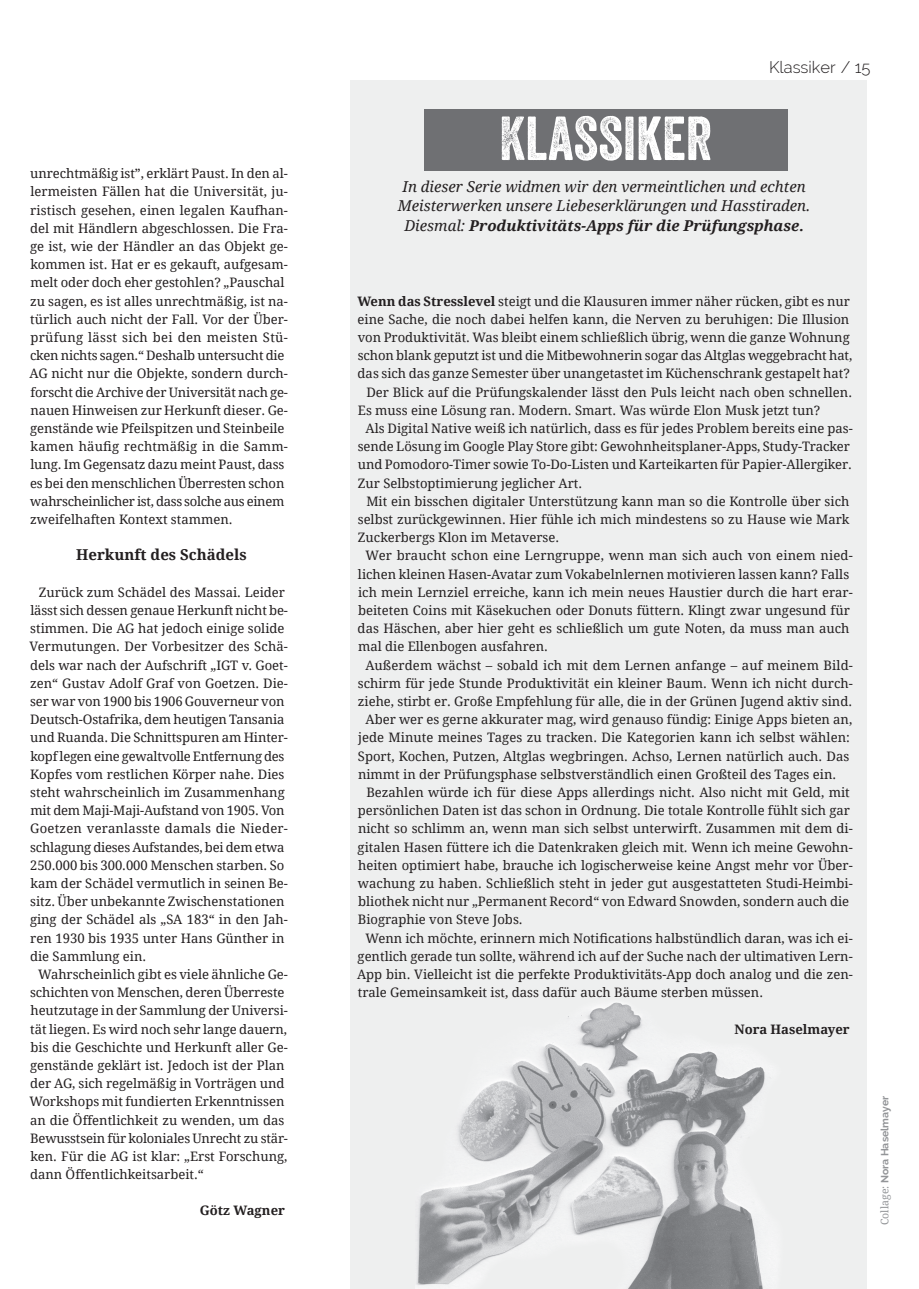
<style>
.page{position:relative;width:919px;height:1289px;background:#fff}
.page>*{position:absolute;margin:0;border:0;box-sizing:border-box;transform-origin:0 0}
.Fließtext{font:60px "Veneer Two";color:#fff}
.t1{font:300 16.5px "Raleway";color:#231f20}
.Teaser{font:italic 15px/19.5px "Droid Serif";color:#231f20;text-align:center}
.LU_ZÜ{font:700 15px "Droid Serif";color:#231f20}
.Lu_Fortsetzung{font:13.05px/18.1px "Droid Serif";color:#231f20}
.Lu_Anfang_Artikel{font:13.05px/18.1px "Droid Serif";color:#231f20}
.Lu_Fortsetzung-2{font:700 13.05px "Droid Serif";color:#231f20}
.BU{font:700 10.5px "Raleway";color:#939598}
.s1{font-weight:700}
.s2{font-family:"Droid Serif";font-weight:400}
</style>
<div class="page">
<div style="left:350px;top:80px;width:516px;height:1208px;background:#eeefef"></div>
<div style="left:424px;top:109px;width:363px;height:61px;background:#6f7073"></div>
<img style="left:417px;top:1002px;width:348px;height:286px">
<p class="Lu_Fortsetzung" style="left:29px;top:164px;width:260px">unrechtmäßig ist”, erklärt Paust. In den al&shy;lermeisten Fällen hat die Universität, ju&shy;ristisch gesehen, einen legalen Kaufhan&shy;del mit Händlern abgeschlossen. Die Fra&shy;ge ist, wie der Händler an das Objekt ge&shy;kommen ist. Hat er es gekauft, aufgesam&shy;melt oder doch eher gestohlen? „Pauschal zu sagen, es ist alles unrechtmäßig, ist na&shy;türlich auch nicht der Fall. Vor der Über&shy;prüfung lässt sich bei den meisten Stü&shy;cken nichts sagen.“ Deshalb untersucht die AG nicht nur die Objekte, sondern durch&shy;forscht die Archive der Universität nach ge&shy;nauen Hinweisen zur Herkunft dieser. Ge&shy;genstände wie Pfeilspitzen und Steinbeile kamen häufig rechtmäßig in die Samm&shy;lung. Im Gegensatz dazu meint Paust, dass es bei den menschlichen Überresten schon wahrscheinlicher ist, dass solche aus einem zweifelhaften Kontext stammen.</p>
<p class="LU_ZÜ" style="left:76px;top:544px;width:172px">Herkunft des Schädels</p>
<p class="Lu_Fortsetzung" style="left:30px;top:582px;width:260px;text-indent:9px">Zurück zum Schädel des Massai. Leider lässt sich dessen genaue Herkunft nicht be&shy;stimmen. Die AG hat jedoch einige solide Vermutungen. Der Vorbesitzer des Schä&shy;dels war nach der Aufschrift „IGT v. Goet&shy;zen“ Gustav Adolf Graf von Goetzen. Die&shy;ser war von 1900 bis 1906 Gouverneur von Deutsch-Ostafrika, dem heutigen Tansania und Ruanda. Die Schnittspuren am Hinter&shy;kopf legen eine gewaltvolle Entfernung des Kopfes vom restlichen Körper nahe. Dies steht wahrscheinlich im Zusammenhang mit dem Maji-Maji-Aufstand von 1905. Von Goetzen veranlasste damals die Nieder&shy;schlagung dieses Aufstandes, bei dem etwa 250.000 bis 300.000 Menschen starben. So kam der Schädel vermutlich in seinen Be&shy;sitz. Über unbekannte Zwischenstationen ging der Schädel als „SA 183“ in den Jah&shy;ren 1930 bis 1935 unter Hans Günther in die Sammlung ein.</p>
<p class="Lu_Fortsetzung" style="left:30px;top:964px;width:260px;text-indent:9px">Wahrscheinlich gibt es viele ähnliche Ge&shy;schichten von Menschen, deren Überreste heutzutage in der Sammlung der Universi&shy;tät liegen. Es wird noch sehr lange dauern, bis die Geschichte und Herkunft aller Ge&shy;genstände geklärt ist. Jedoch ist der Plan der AG, sich regelmäßig in Vorträgen und Workshops mit fundierten Erkenntnissen an die Öffentlichkeit zu wenden, um das Bewusstsein für koloniales Unrecht zu stär&shy;ken. Für die AG ist klar: „Erst Forschung, dann Öffentlichkeitsarbeit.“</p>
<p class="Lu_Fortsetzung-2" style="left:200px;top:1201px;width:86px">Götz Wagner</p>
<p class="Fließtext" style="left:499px;top:102px;width:214px">KLASSIKER</p>
<p class="t1" style="left:769px;top:57px;width:103px">Klassiker / 15</p>
<p class="Teaser" style="left:397px;top:176px;width:414px">In dieser Serie widmen wir den vermeintlichen und echten<br>Meisterwerken unsere Liebeserklärungen und Hasstiraden.<br>Diesmal: <span class="s1">Produktivitäts-Apps für die Prüfungsphase.</span></p>
<p class="Lu_Anfang_Artikel" style="left:357px;top:291px;width:496px"><span class="s1">Wenn das Stresslevel</span> steigt und die Klausuren immer näher rücken, gibt es nur eine Sache, die noch dabei helfen kann, die Nerven zu beruhigen: Die Illusion von Produktivität. Was bleibt einem schließlich übrig, wenn die ganze Wohnung schon blank geputzt ist und die Mitbewohnerin sogar das Altglas weggebracht hat, das sich das ganze Semester über unangetastet im Küchenschrank gestapelt hat?</p>
<p class="Lu_Fortsetzung" style="left:358px;top:382px;width:495px;text-indent:9px">Der Blick auf die Prüfungskalender lässt den Puls leicht nach oben schnellen.<br>Es muss eine Lösung ran. Modern. Smart. Was würde Elon Musk jetzt tun?</p>
<p class="Lu_Fortsetzung" style="left:358px;top:419px;width:496px;text-indent:8px">Als Digital Native weiß ich natürlich, dass es für jedes Problem bereits eine pas&shy;sende Lösung im Google Play Store gibt: Gewohnheitsplaner-Apps, Study-Tracker und Pomodoro-Timer sowie To-Do-Listen und Karteikarten für Papier-Allergiker.<br>Zur Selbstoptimierung jeglicher Art.</p>
<p class="Lu_Fortsetzung" style="left:358px;top:491px;width:493px;text-align:justify;text-indent:9px">Mit ein bisschen digitaler Unterstützung kann man so die Kontrolle über sich selbst zurückgewinnen. Hier fühle ich mich mindestens so zu Hause wie Mark Zuckerbergs Klon im Metaverse.</p>
<p class="Lu_Fortsetzung" style="left:357px;top:546px;width:496px;text-indent:8px">Wer braucht schon eine Lerngruppe, wenn man sich auch von einem nied&shy;lichen kleinen Hasen-Avatar zum Vokabelnlernen motivieren lassen kann? Falls ich mein Lernziel erreiche, kann ich mein neues Haustier durch die hart erar&shy;beiteten Coins mit Käsekuchen oder Donuts füttern. Klingt zwar ungesund für das Häschen, aber hier geht es schließlich um gute Noten, da muss man auch mal die Ellenbogen ausfahren.</p>
<p class="Lu_Fortsetzung" style="left:358px;top:655px;width:496px;text-align:center">Außerdem wächst – sobald ich mit dem Lernen anfange – auf meinem Bild&shy;schirm für jede Stunde Produktivität ein kleiner Baum. Wenn ich nicht durch&shy;ziehe, stirbt er. Große Empfehlung für alle, die in der Grünen Jugend aktiv sind.</p>
<p class="Lu_Fortsetzung" style="left:358px;top:710px;width:495px;text-indent:8px">Aber wer es gerne akkurater mag, wird genauso fündig: Einige Apps bieten an, jede Minute meines Tages zu tracken. Die Kategorien kann ich selbst wählen:<br>Sport, Kochen, Putzen, Altglas wegbringen. Achso, Lernen natürlich auch. Das nimmt in der Prüfungsphase selbstverständlich einen Großteil des Tages ein.</p>
<p class="Lu_Fortsetzung" style="left:357px;top:782px;width:496px;text-indent:9px">Bezahlen würde ich für diese Apps allerdings nicht. Also nicht mit Geld, mit persönlichen Daten ist das schon in Ordnung. Die totale Kontrolle fühlt sich gar nicht so schlimm an, wenn man sich selbst unterwirft. Zusammen mit dem di&shy;gitalen Hasen füttere ich die Datenkraken gleich mit. Wenn ich meine Gewohn&shy;heiten optimiert habe, brauche ich logischerweise keine Angst mehr vor Über&shy;wachung zu haben. Schließlich steht in jeder gut ausgestatteten Studi-Heimbi&shy;bliothek nicht nur „Permanent Record“ von Edward Snowden, sondern auch die Biographie von Steve Jobs.</p>
<p class="Lu_Fortsetzung" style="left:357px;top:928px;width:497px;text-align:justify;text-indent:9px">Wenn ich möchte, erinnern mich Notifications halbstündlich daran, was ich ei&shy;gentlich gerade tun sollte, während ich auf der Suche nach der ultimativen Lern-App bin. Vielleicht ist die perfekte Produktivitäts-App doch analog und die zen&shy;trale Gemeinsamkeit ist, dass dafür auch Bäume sterben müssen.</p>
<p class="Lu_Fortsetzung-2" style="left:734px;top:1019px;width:117px">Nora Haselmayer</p>
<p class="BU" style="left:878px;top:1224px;width:131px;rotate:-90deg"><span class="s2">Collage:</span> Nora Haselmayer</p>
</div>
